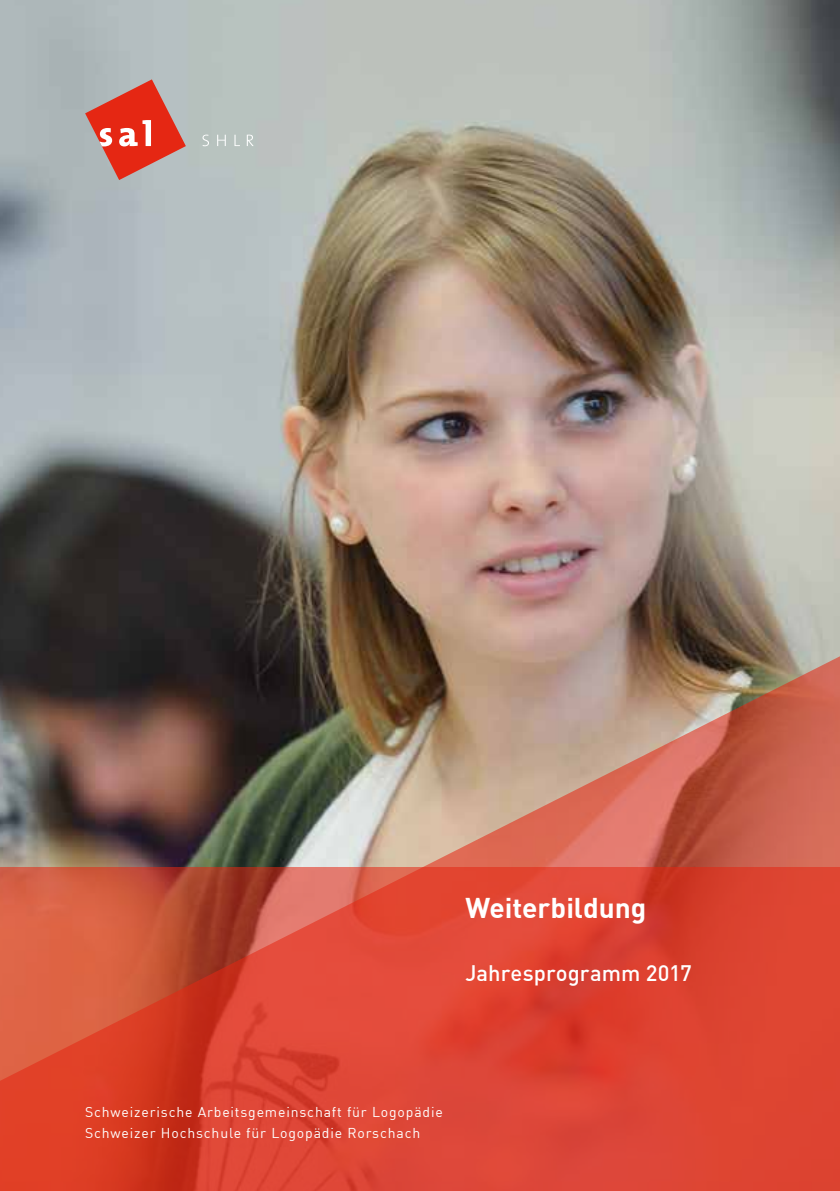
<style>
.page{position:relative;width:840px;height:1191px;background:#fff}
.page>*{position:absolute;margin:0;border:0;box-sizing:border-box;transform-origin:0 0}
.t1{font:700 28px "DIN";letter-spacing:-.005em;color:#fff}
.t2{font:500 22px "DIN";letter-spacing:.005em;color:#fff}
.t3{font:14px/21px "DIN";letter-spacing:.06em;color:#fff}
</style>
<div class="page">
<img style="left:0;top:0;width:839px;height:647px">
<img style="left:0;top:647px;width:839px;height:220px">
<svg style="left:0;top:867px;width:839px;height:324px;background:#d94733"></svg>
<svg style="left:202px;top:135px;width:7px;height:11px"></svg>
<svg style="left:217px;top:135px;width:9px;height:11px"></svg>
<svg style="left:234px;top:135px;width:6px;height:11px"></svg>
<svg style="left:247px;top:135px;width:6px;height:11px"></svg>
<svg style="left:85px;top:79px;width:101px;height:101px;background:#cf746b"></svg>
<h1 class="t1" style="left:465px;top:889px;width:182px">Weiterbildung</h1>
<h2 class="t2" style="left:465px;top:959px;width:228px">Jahresprogramm 2017</h2>
<p class="t3" style="left:85px;top:1101px;width:359px">Schweizerische Arbeitsgemeinschaft für Logopädie<br>Schweizer Hochschule für Logopädie Rorschach</p>
</div>
